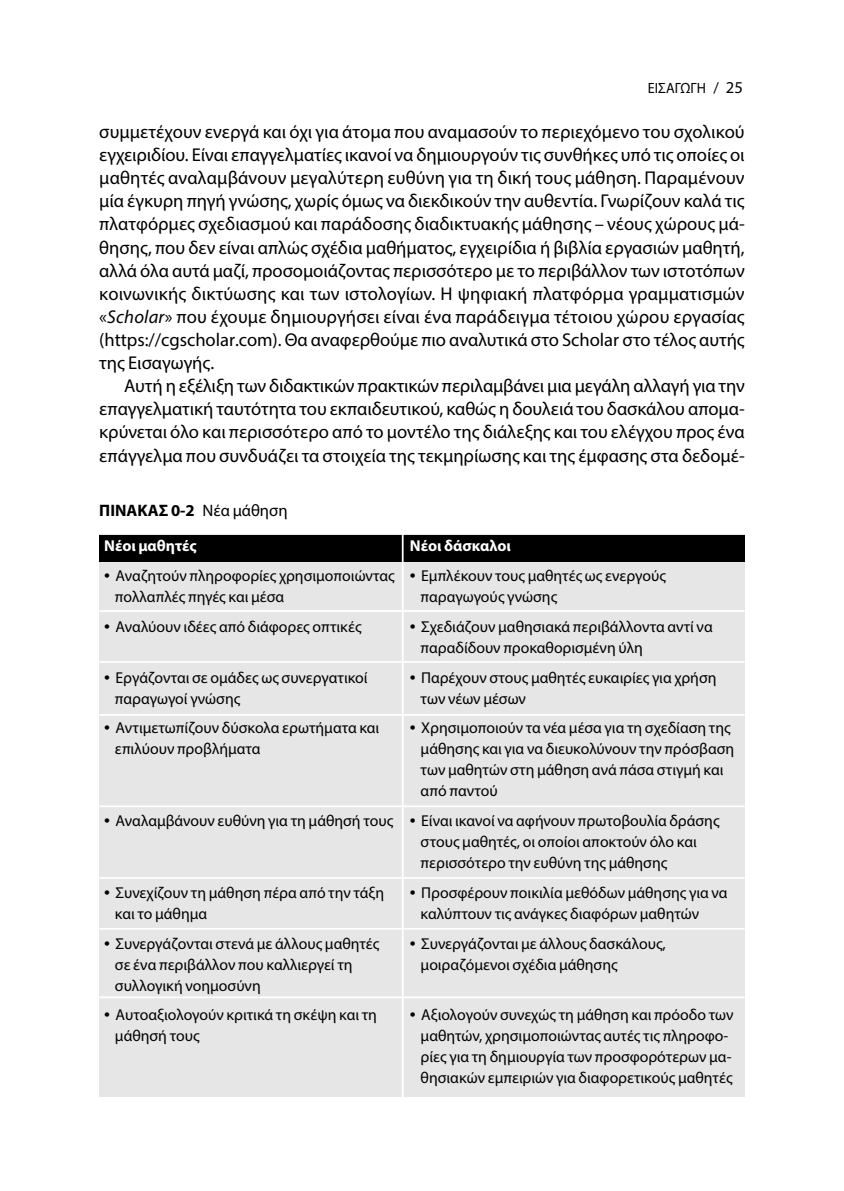
<style>
.page{position:relative;width:844px;height:1191px;background:#fff}
.page>*{position:absolute;margin:0;border:0;box-sizing:border-box;transform-origin:0 0}
.t1{font:18.55px/23.1px "Myriad Pro";color:#000;text-align:justify}
.t2{font:700 16.62px "Myriad Pro";color:#000}
.t3{font:15.75px/21px "Myriad Pro";color:#000}
.t4{font:700 15.75px "Myriad Pro";color:#fff}
.t5{font:14.88px "Myriad Pro";color:#000;scale:.95 1}
.s1{font-size:15.75px}
.s2{font-size:16.62px}
.s3{font-style:italic}
.s4{font-weight:400}
.s5{font-size:21px}
</style>
<div class="page">
<div style="left:99px;top:534px;width:645px;height:562px;background:#e6e6e6"></div>
<div style="left:99px;top:535px;width:645px;height:26px;background:#000"></div>
<hr style="left:402px;top:531px;width:1px;height:570px;background:#fff">
<hr style="left:99px;top:610px;width:645px;height:2px;background:#fff">
<hr style="left:99px;top:661px;width:645px;height:2px;background:#fff">
<hr style="left:99px;top:714px;width:645px;height:2px;background:#fff">
<hr style="left:99px;top:805px;width:645px;height:2px;background:#fff">
<hr style="left:99px;top:877px;width:645px;height:1px;background:#fff">
<hr style="left:99px;top:928px;width:645px;height:1px;background:#fff">
<hr style="left:99px;top:996px;width:645px;height:2px;background:#fff">
<p class="t5" style="left:647px;top:83px;width:101px">ΕΙΣΑΓΩΓΗ <span class="s1">/</span> <span class="s2">25</span></p>
<p class="t1" style="left:99px;top:122px;width:646px">συμμετέχουν ενεργά και όχι για άτομα που αναμασούν το περιεχόμενο του σχολικού εγχειριδίου. Είναι επαγγελματίες ικανοί να δημιουργούν τις συνθήκες υπό τις οποίες οι μαθητές αναλαμβάνουν μεγαλύτερη ευθύνη για τη δική τους μάθηση. Παραμένουν μία έγκυρη πηγή γνώσης, χωρίς όμως να διεκδικούν την αυθεντία. Γνωρίζουν καλά τις πλατφόρμες σχεδιασμού και παράδοσης διαδικτυακής μάθησης – νέους χώρους μά&shy;θησης, που δεν είναι απλώς σχέδια μαθήματος, εγχειρίδια ή βιβλία εργασιών μαθητή, αλλά όλα αυτά μαζί, προσομοιάζοντας περισσότερο με το περιβάλλον των ιστοτόπων κοινωνικής δικτύωσης και των ιστολογίων. Η ψηφιακή πλατφόρμα γραμματισμών «<span class="s3">Scholar</span>» που έχουμε δημιουργήσει είναι ένα παράδειγμα τέτοιου χώρου εργασίας (https://cgscholar.com). Θα αναφερθούμε πιο αναλυτικά στο Scholar στο τέλος αυτής της Εισαγωγής.</p>
<p class="t1" style="left:99px;top:376px;width:646px;text-indent:25px">Αυτή η εξέλιξη των διδακτικών πρακτικών περιλαμβάνει μια μεγάλη αλλαγή για την επαγγελματική ταυτότητα του εκπαιδευτικού, καθώς η δουλειά του δασκάλου απομα&shy;κρύνεται όλο και περισσότερο από το μοντέλο της διάλεξης και του ελέγχου προς ένα επάγγελμα που συνδυάζει τα στοιχεία της τεκμηρίωσης και της έμφασης στα δεδομέ-</p>
<p class="t2" style="left:99px;top:504px;width:190px">ΠΙΝΑΚΑΣ 0-2 <span class="s4">Νέα μάθηση</span></p>
<p class="t4" style="left:104px;top:540px;width:94px">Νέοι μαθητές</p>
<p class="t4" style="left:410px;top:540px;width:103px">Νέοι δάσκαλοι</p>
<p class="t3" style="left:115px;top:566px;width:552px;text-indent:-11px"><span class="s5">•</span> Αναζητούν πληροφορίες χρησιμοποιώντας <span class="s5">•</span> Εμπλέκουν τους μαθητές ως ενεργούς πολλαπλές πηγές και μέσα</p>
<p class="t3" style="left:420px;top:587px;width:138px">παραγωγούς γνώσης</p>
<p class="t3" style="left:104px;top:617px;width:259px"><span class="s5">•</span> Αναλύουν ιδέες από διάφορες οπτικές</p>
<p class="t3" style="left:420px;top:617px;width:293px;text-indent:-11px"><span class="s5">•</span> Σχεδιάζουν μαθησιακά περιβάλλοντα αντί να παραδίδουν προκαθορισμένη ύλη</p>
<p class="t3" style="left:104px;top:668px;width:265px"><span class="s5">•</span> Εργάζονται σε ομάδες ως συνεργατικοί</p>
<p class="t3" style="left:410px;top:668px;width:308px"><span class="s5">•</span> Παρέχουν στους μαθητές ευκαιρίες για χρήση</p>
<p class="t3" style="left:115px;top:689px;width:127px">παραγωγοί γνώσης</p>
<p class="t3" style="left:420px;top:689px;width:107px">των νέων μέσων</p>
<p class="t3" style="left:104px;top:718px;width:276px"><span class="s5">•</span> Αντιμετωπίζουν δύσκολα ερωτήματα και</p>
<p class="t3" style="left:410px;top:718px;width:322px"><span class="s5">•</span> Χρησιμοποιούν τα νέα μέσα για τη σχεδίαση της</p>
<p class="t3" style="left:115px;top:739px;width:147px">επιλύουν προβλήματα</p>
<p class="t3" style="left:420px;top:739px;width:315px">μάθησης και για να διευκολύνουν την πρόσβαση των μαθητών στη μάθηση ανά πάσα στιγμή και από παντού</p>
<p class="t3" style="left:420px;top:811px;width:300px;text-indent:-316px"><span class="s5">•</span> Αναλαμβάνουν ευθύνη για τη μάθησή τους <span class="s5">•</span> Είναι ικανοί να αφήνουν πρωτοβουλία δράσης στους μαθητές, οι οποίοι αποκτούν όλο και περισσότερο την ευθύνη της μάθησης</p>
<p class="t3" style="left:115px;top:883px;width:614px;text-indent:-11px"><span class="s5">•</span> Συνεχίζουν τη μάθηση πέρα από την τάξη <span class="s5">•</span> Προσφέρουν ποικιλία μεθόδων μάθησης για να και το μάθημα</p>
<p class="t3" style="left:420px;top:904px;width:280px">καλύπτουν τις ανάγκες διαφόρων μαθητών</p>
<p class="t3" style="left:104px;top:934px;width:276px"><span class="s5">•</span> Συνεργάζονται στενά με άλλους μαθητές</p>
<p class="t3" style="left:410px;top:934px;width:257px"><span class="s5">•</span> Συνεργάζονται με άλλους δασκάλους,</p>
<p class="t3" style="left:115px;top:955px;width:239px">σε ένα περιβάλλον που καλλιεργεί τη</p>
<p class="t3" style="left:420px;top:955px;width:198px">μοιραζόμενοι σχέδια μάθησης</p>
<p class="t3" style="left:115px;top:976px;width:147px">συλλογική νοημοσύνη</p>
<p class="t3" style="left:104px;top:1005px;width:274px"><span class="s5">•</span> Αυτοαξιολογούν κριτικά τη σκέψη και τη</p>
<p class="t3" style="left:410px;top:1005px;width:325px"><span class="s5">•</span> Αξιολογούν συνεχώς τη μάθηση και πρόοδο των</p>
<p class="t3" style="left:115px;top:1026px;width:86px">μάθησή τους</p>
<p class="t3" style="left:420px;top:1026px;width:313px">μαθητών, χρησιμοποιώντας αυτές τις πληροφο&shy;ρίες για τη δημιουργία των προσφορότερων μα&shy;θησιακών εμπειριών για διαφορετικούς μαθητές</p>
</div>
